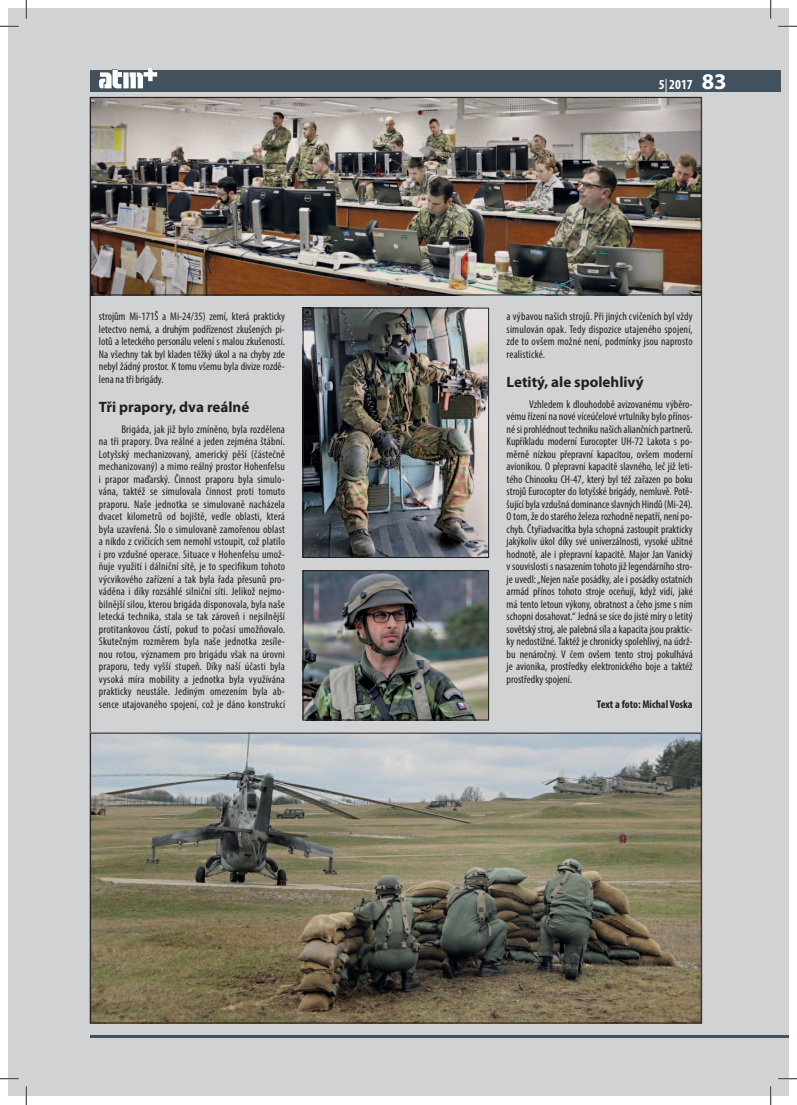
<style>
.page{position:relative;width:797px;height:1105px;background:#fff}
.page>*{position:absolute;margin:0;border:0;box-sizing:border-box;transform-origin:0 0}
.t1{font:700 15px "Myriad Pro";color:#231f20}
.t2{font:700 condensed 13.75px "Myriad Pro";color:#fff}
.t3{font:condensed 11.25px/12.5px "Myriad Pro";color:#231f20;text-align:justify}
.t4{font:700 condensed 11.25px "Myriad Pro";color:#231f20}
.s1{font-weight:400}
.s2{font-stretch:normal;font-size:22.5px}
</style>
<div class="page">
<div style="left:26px;top:9px;width:762px;height:1087px;background:#d1d2d4"></div>
<div style="left:9px;top:9px;width:17px;height:1087px;background:#d1d2d4"></div>
<hr style="left:90px;top:1035px;width:698px;height:2px;background:#41525e">
<div style="left:90px;top:70px;width:689px;height:21px;background:#41525e"></div>
<svg style="left:99px;top:68px;width:58px;height:20px"></svg>
<img style="left:92px;top:735px;width:607px;height:286px">
<div style="left:90px;top:733px;width:611px;height:290px;border:1px solid #231f20"></div>
<img style="left:92px;top:99px;width:607px;height:194px">
<div style="left:90px;top:97px;width:611px;height:198px;border:1px solid #231f20"></div>
<img style="left:305px;top:572px;width:182px;height:146px">
<div style="left:303px;top:570px;width:186px;height:150px;border:1px solid #231f20"></div>
<img style="left:305px;top:310px;width:182px;height:246px">
<div style="left:303px;top:308px;width:186px;height:250px;border:1px solid #231f20"></div>
<svg style="left:1px;top:25px;width:18px;height:2px"></svg>
<svg style="left:778px;top:25px;width:19px;height:2px"></svg>
<svg style="left:1px;top:1078px;width:18px;height:1px"></svg>
<svg style="left:778px;top:1078px;width:19px;height:1px"></svg>
<svg style="left:25px;top:0;width:2px;height:19px"></svg>
<svg style="left:25px;top:1086px;width:2px;height:18px"></svg>
<svg style="left:770px;top:0;width:1px;height:19px"></svg>
<svg style="left:770px;top:1086px;width:1px;height:18px"></svg>
<p class="t3" style="left:99px;top:311px;width:188px">strojům Mi-171Š a Mi-24/35) zemí, která prakticky letectvo nemá, a druhým podřízenost zkušených pi&shy;lotů a leteckého personálu velení s malou zkušeností.<br>Na všechny tak byl kladen těžký úkol a na chyby zde nebyl žádný prostor. K tomu všemu byla divize rozdě&shy;lena na tři brigády.</p>
<h1 class="t1" style="left:99px;top:401px;width:152px">Tři prapory, dva reálné</h1>
<p class="t3" style="left:99px;top:424px;width:188px;text-indent:22px">Brigáda, jak již bylo zmíněno, byla rozdělena na tři prapory. Dva reálné a jeden zejména štábní.<br>Lotyšský mechanizovaný, americký pěší (částečně mechanizovaný) a mimo reálný prostor Hohenfelsu i prapor maďarský. Činnost praporu byla simulo&shy;vána, taktéž se simulovala činnost proti tomuto praporu. Naše jednotka se simulovaně nacházela dvacet kilometrů od bojiště, vedle oblasti, která byla uzavřená. Šlo o simulovaně zamořenou oblast a nikdo z cvičících sem nemohl vstoupit, což platilo i pro vzdušné operace. Situace v Hohenfelsu umož&shy;ňuje využití i dálniční sítě, je to specifikum tohoto výcvikového zařízení a tak byla řada přesunů pro&shy;váděna i díky rozsáhlé silniční síti. Jelikož nejmo&shy;bilnější silou, kterou brigáda disponovala, byla naše letecká technika, stala se tak zároveň i nejsilnější protitankovou částí, pokud to počasí umožňovalo.<br>Skutečným rozměrem byla naše jednotka zesíle&shy;nou rotou, významem pro brigádu však na úrovni praporu, tedy vyšší stupeň. Díky naší účasti byla vysoká míra mobility a jednotka byla využívána prakticky neustále. Jedi ným omezením byla ab&shy;sence utajovaného spojení, což je dáno konstrukcí</p>
<p class="t2" style="left:659px;top:80px;width:69px">5<span class="s1">|</span> 2017 <span class="s2">83</span></p>
<p class="t3" style="left:506px;top:311px;width:188px">a výbavou našich strojů. Při jiných cvičeních byl vždy simulován opak. Tedy dispozice utajeného spojení, zde to ovšem možné není, podmínky jsou naprosto realistické.</p>
<h1 class="t1" style="left:506px;top:376px;width:138px">Letitý, ale spolehlivý</h1>
<p class="t3" style="left:506px;top:399px;width:188px;text-indent:23px">Vzhledem k dlouhodobě avizovanému výběro&shy;vému řízení na nové víceúčelové vrtulníky bylo přínos&shy;né si prohlédnout techniku našich aliančních partnerů.<br>Kupříkladu moderní Eurocopter UH-72 Lakota s po&shy;měrně nízkou přepravní kapacitou, ovšem moderní avionikou. O přepravní kapacitě slavného, leč již leti&shy;tého Chinooku CH-47, který byl též zařazen po boku strojů Eurocopter do lotyšské brigády, nemluvě. Potě&shy;šující byla vzdušná dominance slavných Hindů (Mi-24).<br>O tom, že do starého železa rozhodně nepatří, není po&shy;chyb. Čtyři advacítka byla schopná zastoupit prakticky jakýkoliv úkol díky své univerzálnosti, vysoké užitné hodnotě, ale i přepravní kapacitě. Major Jan Vanický v souvislosti s nasazením tohoto již legendárního stro&shy;je uvedl: „Nejen naše posádky, ale i posádky ostatních armád přínos tohoto stroje oceňují, když vidí, jaké má tento letoun výkony, obratnost a čeho jsme s ním schopni dosahovat.“ Jedná se sice do jisté míry o letitý sovětský stroj, ale palebná síla a kapacita jsou praktic&shy;ky nedostižné. Taktéž je chronicky spolehlivý, na údrž&shy;bu nenáročný. V čem ovšem tento stroj pokulhává je avionika, prostředky elektronického boje a taktéž prostředky spojení.</p>
<p class="t4" style="left:597px;top:700px;width:97px">Text a foto: Michal Voska</p>
</div>
